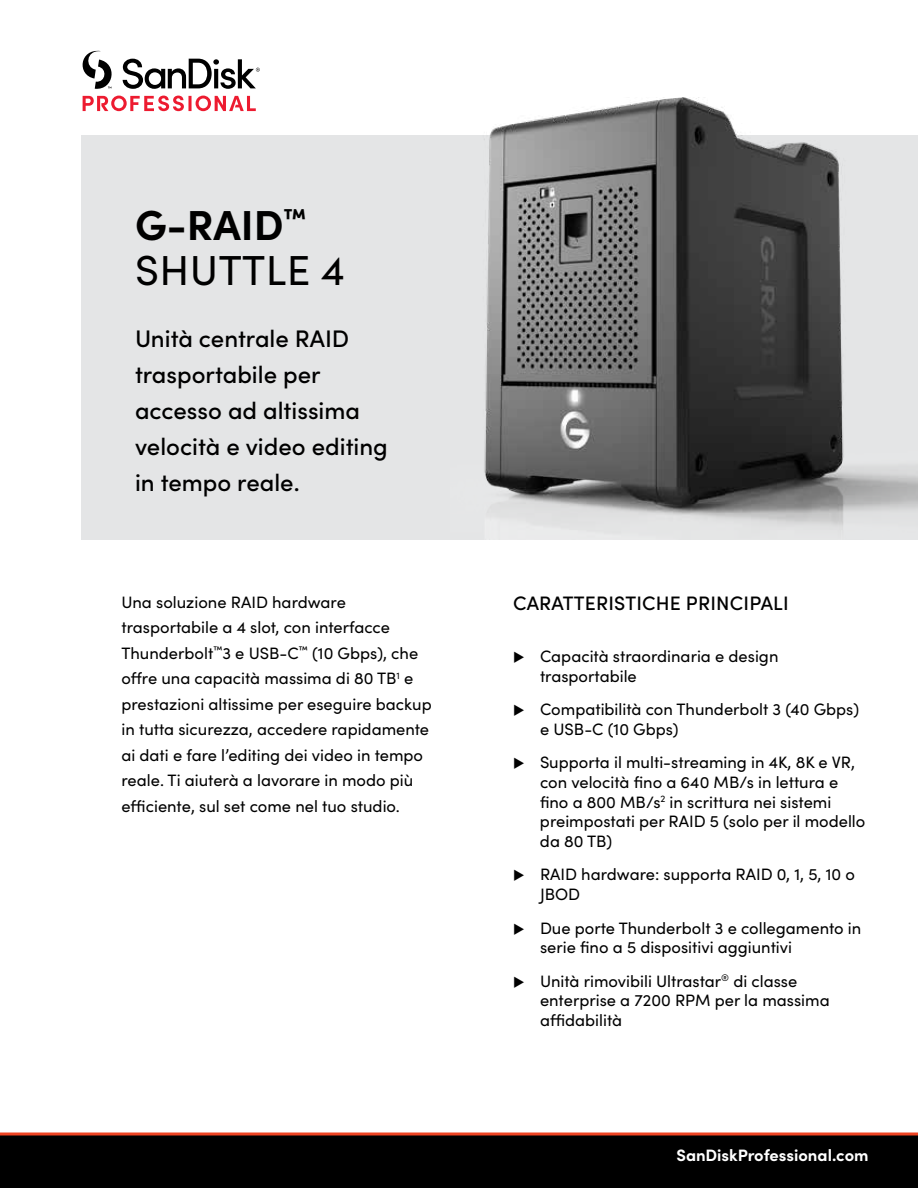
<style>
.page{position:relative;width:918px;height:1188px;background:#fff}
.page>*{position:absolute;margin:0;border:0;box-sizing:border-box;transform-origin:0 0}
.t1{font:42px/44.7px "Sofia Pro";letter-spacing:.01em;color:#000}
.t2{font:500 24px/36px "Sofia Pro";color:#000}
.t3{font:500 19.5px "Sofia Pro";letter-spacing:.01em;color:#000}
.t4{font:16.5px/19.8px "Sofia Pro";color:#000}
.t5{font:700 16.5px "Sofia Pro";color:#fff}
.s1{font-weight:700}
</style>
<div class="page">
<div style="left:81px;top:135px;width:836px;height:405px;background:#e4e5e6"></div>
<svg style="left:83px;top:51px;width:177px;height:38px"></svg>
<svg style="left:188px;top:96px;width:4px;height:15px"></svg>
<svg style="left:83px;top:96px;width:101px;height:15px"></svg>
<svg style="left:196px;top:96px;width:60px;height:15px"></svg>
<svg style="left:0;top:1132px;width:918px;height:56px;background:#0f0504"></svg>
<img style="left:484px;top:98px;width:434px;height:442px">
<h1 class="t1" style="left:135px;top:201px;width:212px"><span class="s1">G-RAID</span><sup>™<br></sup>SHUTTLE 4</h1>
<h2 class="t2" style="left:135px;top:319px;width:254px">Unità centrale RAID trasportabile per accesso ad altissima velocità e video editing in tempo reale.</h2>
<p class="t4" style="left:121px;top:588px;width:312px;line-height:25.5px">Una soluzione RAID hardware trasportabile a 4 slot, con interfacce Thunderbolt<sup>™</sup>3 e USB-C<sup>™</sup> (10 Gbps), che offre una capacità massima di 80 TB<sup>1</sup> e prestazioni altissime per eseguire backup in tutta sicurezza, accedere rapidamente ai dati e fare l’editing dei video in tempo reale. Ti aiuterà a lavorare in modo più efficiente, sul set come nel tuo studio.</p>
<p class="t3" style="left:513px;top:589px;width:277px">CARATTERISTICHE PRINCIPALI</p>
<p class="t4" style="left:540px;top:645px;width:240px;text-indent:-27px">◆ Capacità straordinaria e design trasportabile</p>
<p class="t4" style="left:540px;top:698px;width:321px;text-indent:-27px">◆ Compatibilità con Thunderbolt 3 (40 Gbps) e USB-C (10 Gbps)</p>
<p class="t4" style="left:540px;top:751px;width:327px;text-indent:-27px">◆ Supporta il multi-streaming in 4K, 8K e VR, con velocità fino a 640 MB/s in lettura e fino a 800 MB/s<sup>2</sup> in scrittura nei sistemi preimpostati per RAID 5 (solo per il modello da 80 TB)</p>
<p class="t4" style="left:540px;top:864px;width:317px;text-indent:-27px">◆ RAID hardware: supporta RAID 0, 1, 5, 10 o<br>JBOD</p>
<p class="t4" style="left:540px;top:917px;width:323px;text-indent:-27px">◆ Due porte Thunderbolt 3 e collegamento in serie fino a 5 dispositivi aggiuntivi</p>
<p class="t4" style="left:540px;top:970px;width:291px;text-indent:-27px">◆ Unità rimovibili Ultrastar<sup>®</sup> di classe enterprise a 7200 RPM per la massima affidabilità</p>
<p class="t5" style="left:676px;top:1143px;width:194px">SanDiskProfessional.com</p>
</div>
